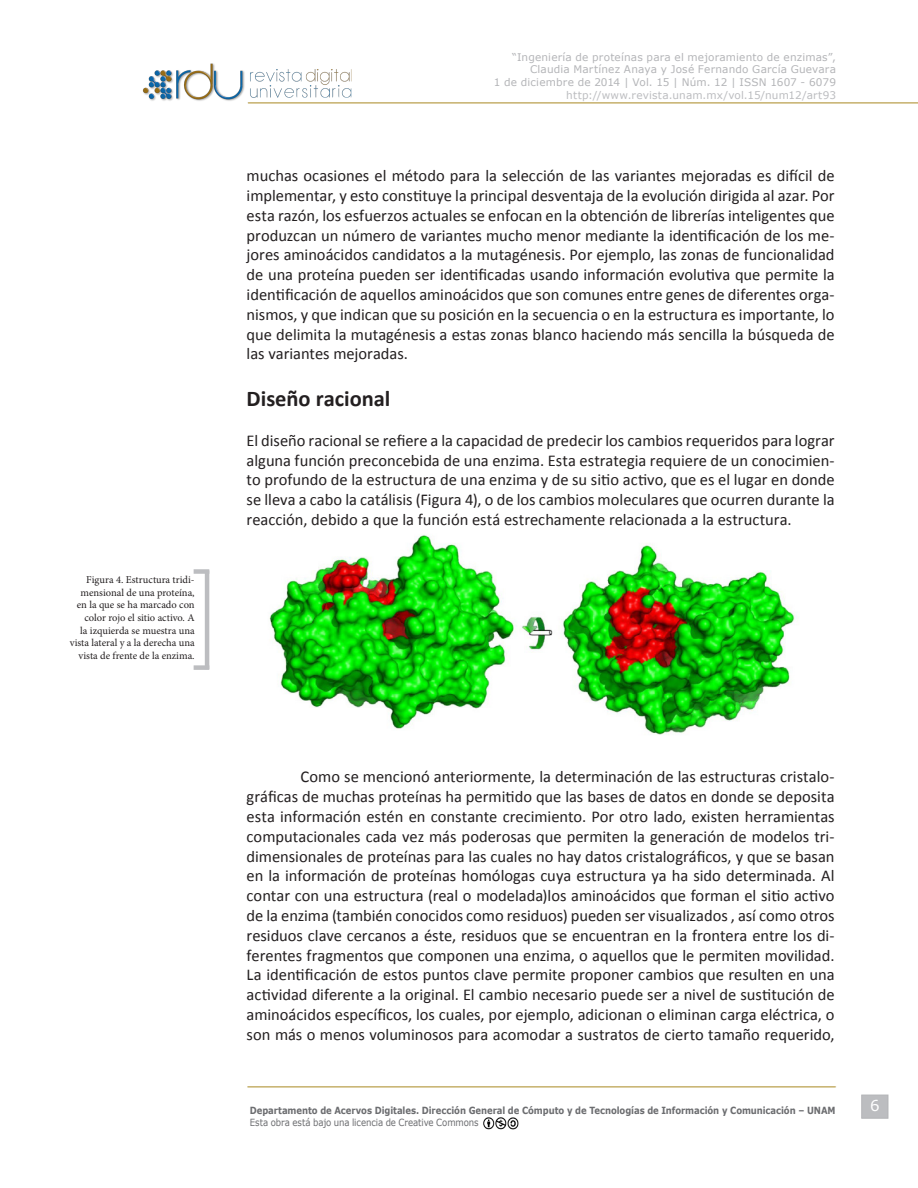
<style>
.page{position:relative;width:918px;height:1188px;background:#fff}
.page>*{position:absolute;margin:0;border:0;box-sizing:border-box;transform-origin:0 0}
.subtitulo_2_de_texto{font:700 22.5px "Calibri";letter-spacing:-.005em;color:#231f20}
.subtitulo_2_de_texto-2{font:16.5px/19.8px "Calibri";color:#231f20;text-align:justify}
.t1{font:15px "Verdana";color:#fff}
.epigrafe{font:10.5px/12.6px "Minion Pro";color:#231f20;text-align:right}
.t2{font:10.5px/12.6px "Verdana";letter-spacing:.015em;color:#b4b5b8;text-align:right}
.t3{font:10.5px "Verdana";letter-spacing:.015em;color:#bcbdc0}
.t4{font:700 9.9px "Verdana";letter-spacing:-.01em;color:#6c6d70;scale:.86 1}
.t5{font:9.9px "Verdana";letter-spacing:-.01em;color:#6c6d70;scale:.87 1}
</style>
<div class="page">
<div style="left:861px;top:1095px;width:27px;height:24px;background:#bcbdc0"></div>
<img style="left:142px;top:63px;width:210px;height:38px">
<hr style="left:247px;top:102px;width:671px;height:2px;background:#cbb87c">
<hr style="left:248px;top:103px;width:670px;height:1px;background:#ba9b32">
<hr style="left:247px;top:1086px;width:589px;height:2px;background:#cab677">
<hr style="left:248px;top:1087px;width:588px;height:1px;background:#ba9b32">
<img style="left:483px;top:1117px;width:36px;height:13px">
<img style="left:269px;top:534px;width:528px;height:201px">
<hr style="left:205px;top:570px;width:4px;height:99px;background:#bcbdc0">
<div style="left:194px;top:665px;width:15px;height:5px;background:#bcbdc0"></div>
<div style="left:194px;top:569px;width:15px;height:5px;background:#bcbdc0"></div>
<p class="epigrafe" style="left:70px;top:574px;width:126px">Figura 4. Estructura tridi&shy;mensional de una proteína, en la que se ha marcado con color rojo el sitio activo. A<br>la izquierda se muestra una vista lateral y a la derecha una vista de frente de la enzima.</p>
<p class="t2" style="left:494px;top:51px;width:344px">“Ingeniería de proteínas para el mejoramiento de enzimas”,<br>Claudia Martínez Anaya y José Fernando García Guevara<br>1 de diciembre de 2014 | Vol. 15 | Núm. 12 | ISSN 1607 - 6079</p>
<p class="t3" style="left:566px;top:88px;width:271px">http://www.revista.unam.mx/vol.15/num12/art93</p>
<p class="subtitulo_2_de_texto-2" style="left:247px;top:166px;width:590px">muchas ocasiones el método para la selección de las variantes mejoradas es difícil de implementar, y esto constituye la principal desventaja de la evolución dirigida al azar. Por esta razón, los esfuerzos actuales se enfocan en la obtención de librerías inteligentes que produzcan un número de variantes mucho menor mediante la identificación de los me&shy;jores aminoácidos candidatos a la mutagénesis. Por ejemplo, las zonas de funcionalidad de una proteína pueden ser identificadas usando información evolutiva que permite la identificación de aquellos aminoácidos que son comunes entre genes de diferentes orga&shy;nismos, y que indican que su posición en la secuencia o en la estructura es importante, lo que delimita la mutagénesis a estas zonas blanco haciendo más sencilla la búsqueda de las variantes mejoradas.</p>
<p class="subtitulo_2_de_texto" style="left:247px;top:384px;width:145px">Diseño racional</p>
<p class="subtitulo_2_de_texto-2" style="left:247px;top:430px;width:590px">El diseño racional se refiere a la capacidad de predecir los cambios requeridos para lograr alguna función preconcebida de una enzima. Esta estrategia requiere de un conocimien&shy;to profundo de la estructura de una enzima y de su sitio activo, que es el lugar en donde se lleva a cabo la catálisis (Figura 4), o de los cambios moleculares que ocurren durante la reacción, debido a que la función está estrechamente relacionada a la estructura.</p>
<p class="subtitulo_2_de_texto-2" style="left:247px;top:767px;width:590px;text-indent:54px">Como se mencionó anteriormente, la determinación de las estructuras cristalo&shy;gráficas de muchas proteínas ha permitido que las bases de datos en donde se deposita esta información estén en constante crecimiento. Por otro lado, existen herramientas computacionales cada vez más poderosas que permiten la generación de modelos tri&shy;dimensionales de proteínas para las cuales no hay datos cristalográficos, y que se basan en la información de proteínas homólogas cuya estructura ya ha sido determinada. Al contar con una estructura (real o modelada)los aminoácidos que forman el sitio activo de la enzima (también conocidos como residuos) pueden ser visualizados , así como otros residuos clave cercanos a éste, residuos que se encuentran en la frontera entre los di&shy;ferentes fragmentos que componen una enzima, o aquellos que le permiten movilidad.<br>La identificación de estos puntos clave permite proponer cambios que resulten en una actividad diferente a la original. El cambio necesario puede ser a nivel de sustitución de aminoácidos específicos, los cuales, por ejemplo, adicionan o eliminan carga eléctrica, o son más o menos voluminosos para acomodar a sustratos de cierto tamaño requerido,</p>
<p class="t4" style="left:250px;top:1103px;width:683px">Departamento de Acervos Digitales. Dirección General de Cómputo y de Tecnologías de Información y Comunicación – UNAM</p>
<p class="t5" style="left:250px;top:1115px;width:265px">Esta obra está bajo una licencia de Creative Commons</p>
<p class="t1" style="left:870px;top:1096px;width:11px">6</p>
</div>
